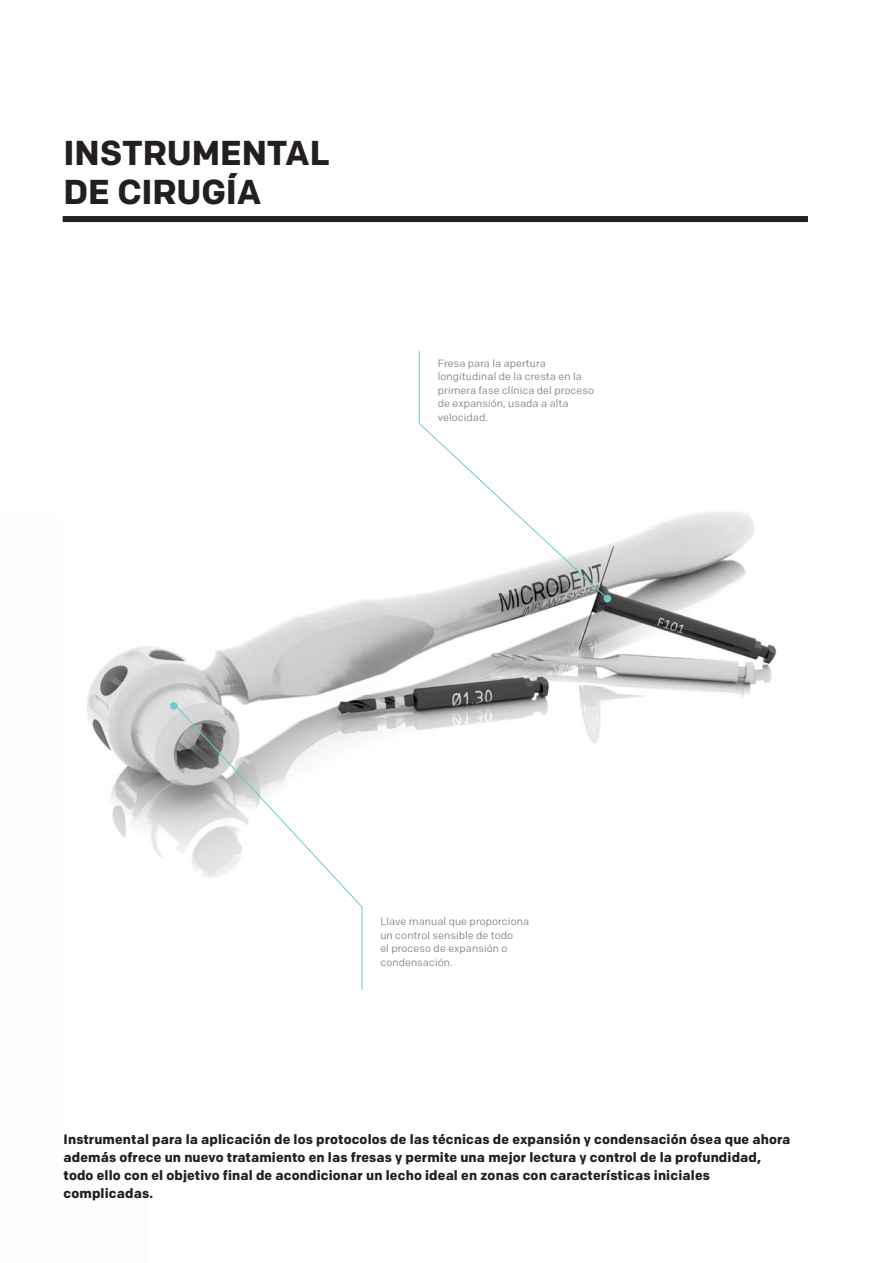
<style>
.page{position:relative;width:893px;height:1263px;background:#fff}
.page>*{position:absolute;margin:0;border:0;box-sizing:border-box;transform-origin:0 0}
.t1{font:700 34.5px/39px "Colfax";letter-spacing:-.005em;color:#231f20}
.t2{font:700 13.5px/18px "Colfax";letter-spacing:.01em;color:#231f20}
.t3{font:10.5px/13.5px "Colfax";letter-spacing:.01em;color:#808285}
</style>
<div class="page">
<img style="left:87px;top:390px;width:690px;height:601px">
<div style="left:63px;top:216px;width:745px;height:6px;background:#231f20"></div>
<div style="left:604px;top:595px;width:7px;height:7px;background:#6ccacd;border-radius:50%"></div>
<svg style="left:418px;top:422px;width:190px;height:177px"></svg>
<hr style="left:419px;top:351px;width:1px;height:72px;background:#6ccacd">
<div style="left:170px;top:702px;width:8px;height:8px;background:#6ccacd;border-radius:50%"></div>
<svg style="left:173px;top:703px;width:190px;height:205px"></svg>
<hr style="left:362px;top:907px;width:1px;height:83px;background:#6ccacd">
<h1 class="t1" style="left:64px;top:136px;width:268px">INSTRUMENTAL<br>DE CIRUGÍA</h1>
<p class="t3" style="left:438px;top:357px;width:158px">Fresa para la apertura longitudinal de la cresta en la primera fase clínica del proceso de expansión, usada a alta velocidad.</p>
<p class="t3" style="left:380px;top:916px;width:150px">Llave manual que proporciona un control sensible de todo<br>el proceso de expansión o condensación.</p>
<p class="t2" style="left:64px;top:1131px;width:728px">Instrumental para la aplicación de los protocolos de las técnicas de expansión y condensación ósea que ahora además ofrece un nuevo tratamiento en las fresas y permite una mejor lectura y control de la profundidad, todo ello con el objetivo final de acondicionar un lecho ideal en zonas con características iniciales complicadas.</p>
</div>
